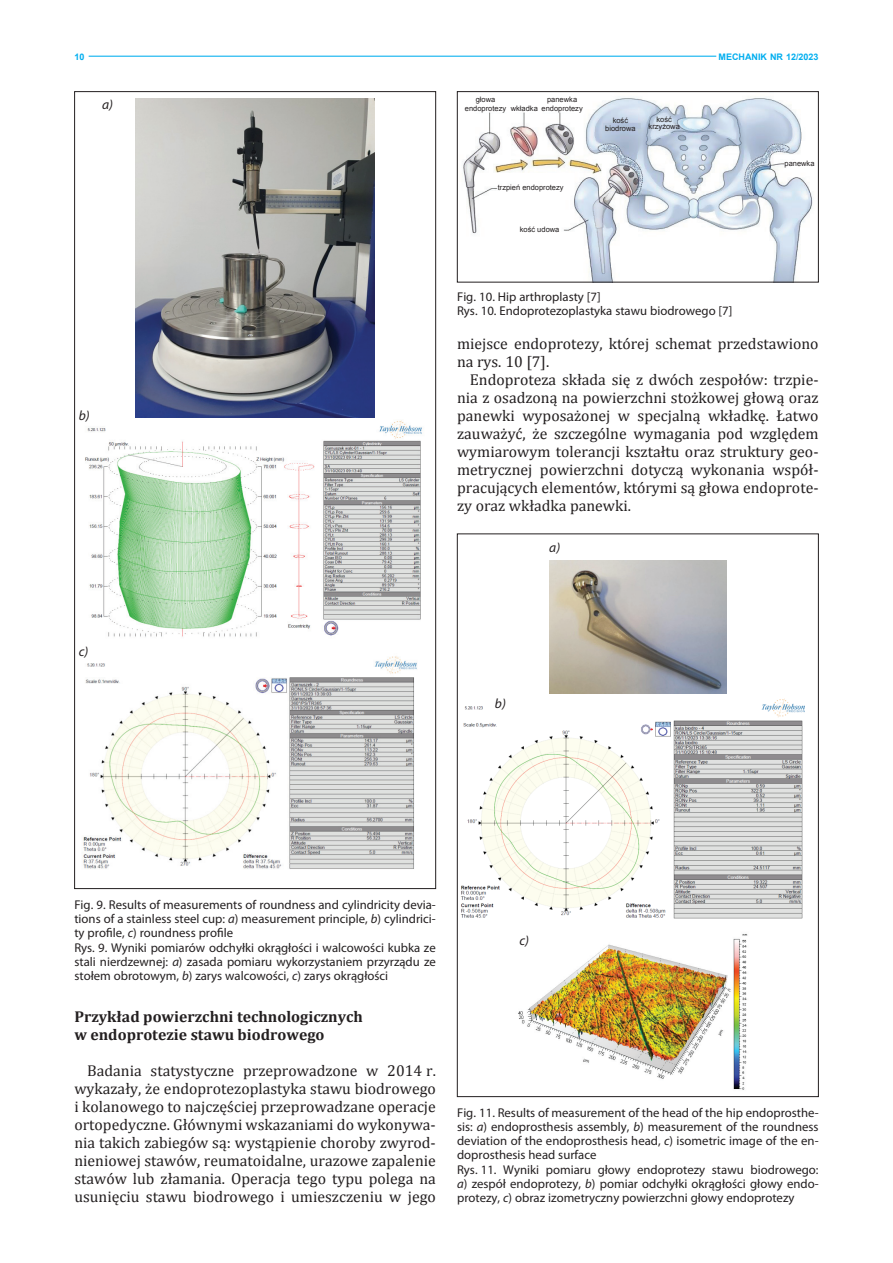
<style>
.page{position:relative;width:893px;height:1263px;background:#fff}
.page>*{position:absolute;margin:0;border:0;box-sizing:border-box;transform-origin:0 0}
.tekst{font:15.75px/18px "Cambria";color:#231f20;text-align:justify}
.tytulik{font:700 15.75px/18px "Cambria";color:#231f20}
.literki{font:italic 13.5px "Myriad Pro";color:#231f20}
.rysunek{font:12.75px/14.2px "Myriad Pro";color:#231f20;text-align:justify}
.t1{font:700 9px "Arial";color:#00aeef}
.opis_5{font:7.5px/9px "Arial";color:#231f20;text-align:center}
.s1{font-style:italic}
</style>
<div class="page">
<img style="left:136px;top:99px;width:238px;height:318px">
<img style="left:85px;top:420px;width:337px;height:217px">
<img style="left:83px;top:656px;width:334px;height:213px">
<img style="left:461px;top:698px;width:344px;height:221px">
<img style="left:549px;top:560px;width:177px;height:133px">
<img style="left:518px;top:934px;width:230px;height:156px">
<hr style="left:89px;top:56px;width:627px;height:1px;background:#00aeef">
<img style="left:463px;top:98px;width:350px;height:182px">
<div style="left:457px;top:91px;width:362px;height:191px;border:1px solid #231f20"></div>
<p class="t1" style="left:74px;top:51px;width:12px">10</p>
<p class="t1" style="left:718px;top:51px;width:102px">MECHANIK NR 12/2023</p>
<p class="opis_5" style="left:465px;top:95px;width:43px">głowa endoprotezy</p>
<p class="opis_5" style="left:511px;top:104px;width:29px">wkładka</p>
<p class="opis_5" style="left:541px;top:95px;width:43px">panewka endoprotezy</p>
<p class="opis_5" style="left:605px;top:117px;width:32px;line-height:7.5px">kość biodrowa</p>
<p class="opis_5" style="left:649px;top:116px;width:33px;line-height:7.5px">kość krzyżowa</p>
<p class="literki" style="left:102px;top:96px;width:12px">a)</p>
<p class="literki" style="left:79px;top:408px;width:12px">b)</p>
<p class="literki" style="left:79px;top:643px;width:11px">c)</p>
<p class="opis_5" style="left:498px;top:183px;width:67px">trzpień endoprotezy</p>
<p class="opis_5" style="left:520px;top:225px;width:41px">kość udowa</p>
<p class="rysunek" style="left:457px;top:289px;width:145px">Fig. 10. Hip arthroplasty [7]</p>
<p class="rysunek" style="left:457px;top:303px;width:277px">Rys. 10. Endoprotezoplastyka stawu biodrowego [7]</p>
<p class="opis_5" style="left:784px;top:159px;width:32px">panewka</p>
<p class="tekst" style="left:457px;top:334px;width:363px">miejsce endoprotezy, której schemat przedstawiono na rys. 10 [7].</p>
<p class="tekst" style="left:457px;top:370px;width:363px;text-indent:13px">Endoproteza składa się z dwóch zespołów: trzpie&shy;nia z osadzoną na powierzchni stożkowej głową oraz panewki wyposażonej w specjalną wkładkę. Łatwo zauważyć, że szczególne wymagania pod względem wymiarowym tolerancji kształtu oraz struktury geo&shy;metrycznej powierzchni dotyczą wykonania współ&shy;pracujących elementów, którymi są głowa endoprote&shy;zy oraz wkładka panewki.</p>
<p class="literki" style="left:549px;top:539px;width:12px">a)</p>
<p class="literki" style="left:495px;top:695px;width:12px">b)</p>
<p class="rysunek" style="left:74px;top:897px;width:363px">Fig. 9. Results of measurements of roundness and cylindricity devia&shy;tions of a stainless steel cup: <span class="s1">a</span>) measurement principle, <span class="s1">b</span>) cylindrici&shy;ty profile, <span class="s1">c</span>) roundness profile</p>
<p class="rysunek" style="left:74px;top:940px;width:363px">Rys. 9. Wyniki pomiarów odchyłki okrągłości i walcowości kubka ze stali nierdzewnej: <span class="s1">a</span>) zasada pomiaru wykorzystaniem przyrządu ze stołem obrotowym, <span class="s1">b</span>) zarys walcowości, <span class="s1">c</span>) zarys okrągłości</p>
<p class="tytulik" style="left:74px;top:1007px;width:290px">Przykład powierzchni technologicznych w endoprotezie stawu biodrowego</p>
<p class="tekst" style="left:74px;top:1062px;width:363px;text-indent:13px">Badania statystyczne przeprowadzone w 2014 r. wykazały, że endoprotezoplastyka stawu biodrowego i kolanowego to najczęściej przeprowadzane operacje ortopedyczne. Głównymi wskazaniami do wykonywa&shy;nia takich zabiegów są: wystąpienie choroby zwyrod&shy;nieniowej stawów, reumatoidalne, urazowe zapalenie stawów lub złamania. Operacja tego typu polega na usunięciu stawu biodrowego i umieszczeniu w jego</p>
<p class="literki" style="left:520px;top:932px;width:11px">c)</p>
<p class="rysunek" style="left:457px;top:1105px;width:363px">Fig. 11. Results of measurement of the head of the hip endoprosthe&shy;sis: <span class="s1">a</span>) endoprosthesis assembly, <span class="s1">b</span>) measurement of the roundness deviation of the endoprosthesis head, <span class="s1">c</span>) isometric image of the en&shy;doprosthesis head surface</p>
<p class="rysunek" style="left:457px;top:1162px;width:363px">Rys. 11. Wyniki pomiaru głowy endoprotezy stawu biodrowego: <span class="s1">a</span>) zespół endoprotezy, <span class="s1">b</span>) pomiar odchyłki okrągłości głowy endo&shy;protezy, <span class="s1">c</span>) obraz izometryczny powierzchni głowy endoprotezy</p>
</div>
